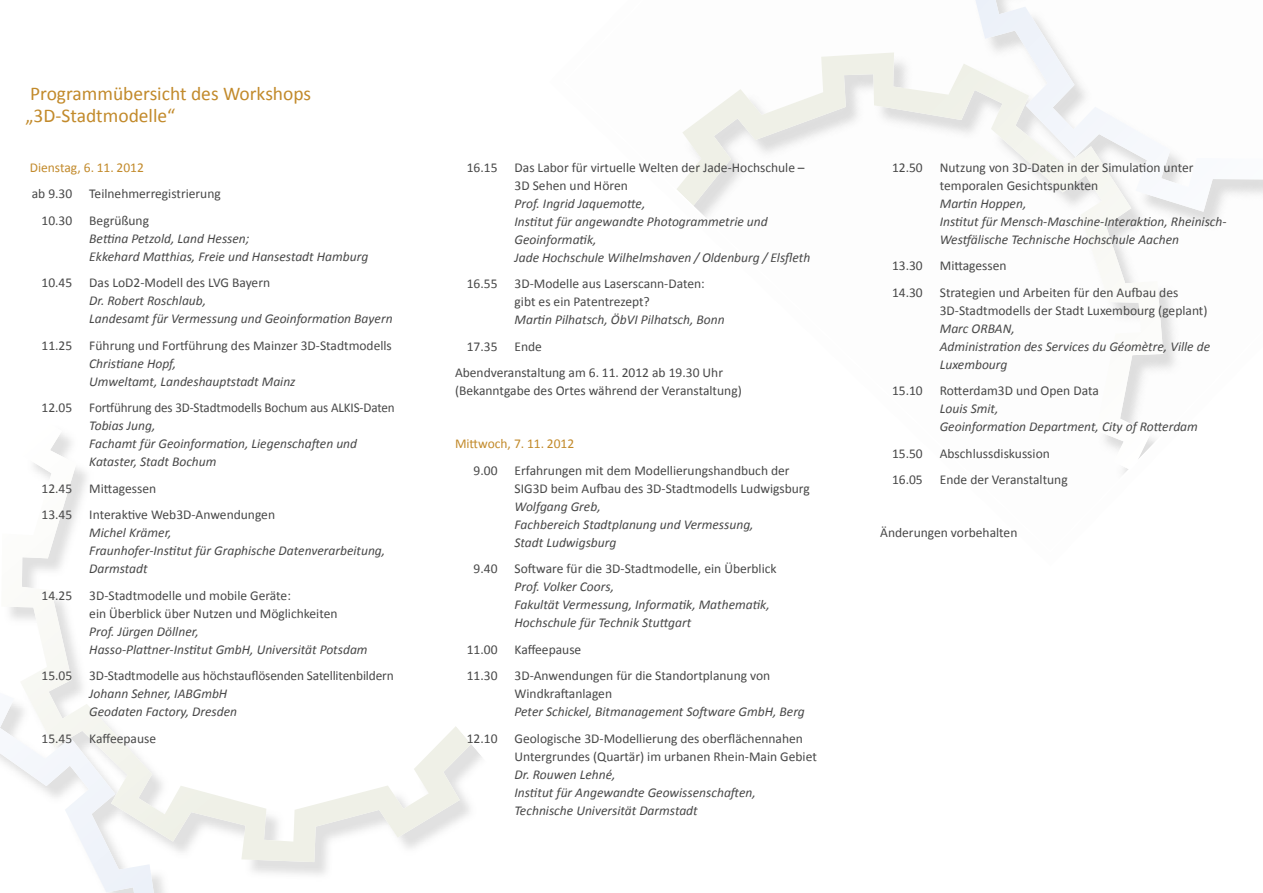
<style>
.page{position:relative;width:1263px;height:893px;background:#fff}
.page>*{position:absolute;margin:0;border:0;box-sizing:border-box;transform-origin:0 0}
.t1{font:19.5px/22.5px "Calibri";color:#c28a2b}
.t2{font:13.5px/18px "Calibri";color:#484848}
.t3{font:italic 13.5px/18px "Calibri";color:#484848}
.t4{font:13.5px "Calibri";color:#c28a2b}
</style>
<div class="page">
<svg style="left:677px;top:0;width:586px;height:474px"></svg>
<svg style="left:0;top:433px;width:482px;height:460px"></svg>
<h1 class="t1" style="left:25px;top:82px;width:287px">Programmübersicht des Workshops „3D-Stadtmodelle“</h1>
<p class="t4" style="left:30px;top:159px;width:116px">Dienstag, 6. 11. 2012</p>
<p class="t2" style="left:32px;top:185px;width:42px">ab 9.30</p>
<p class="t2" style="left:89px;top:185px;width:133px">Teilnehmerregistrierung</p>
<p class="t2" style="left:41px;top:211px;width:32px">10.30</p>
<p class="t2" style="left:89px;top:211px;width:61px">Begrüßung</p>
<p class="t3" style="left:89px;top:229px;width:281px">Bettina Petzold, Land Hessen;<br>Ekkehard Matthias, Freie und Hansestadt Hamburg</p>
<p class="t2" style="left:41px;top:274px;width:32px">10.45</p>
<p class="t2" style="left:89px;top:274px;width:182px">Das LoD2-Modell des LVG Bayern</p>
<p class="t3" style="left:89px;top:291px;width:305px">Dr. Robert Roschlaub,<br>Landesamt für Vermessung und Geoinformation Bayern</p>
<p class="t2" style="left:41px;top:336px;width:32px">11.25</p>
<p class="t2" style="left:89px;top:336px;width:304px">Führung und Fortführung des Mainzer 3D-Stadtmodells</p>
<p class="t3" style="left:89px;top:354px;width:208px">Christiane Hopf,<br>Umweltamt, Landeshauptstadt Mainz</p>
<p class="t2" style="left:41px;top:399px;width:32px">12.05</p>
<p class="t2" style="left:89px;top:399px;width:307px">Fortführung des 3D-Stadtmodells Bochum aus ALKIS-Daten</p>
<p class="t3" style="left:89px;top:416px;width:269px">Tobias Jung,<br>Fachamt für Geoinformation, Liegenschaften und<br>Kataster, Stadt Bochum</p>
<p class="t2" style="left:42px;top:479px;width:32px">12.45</p>
<p class="t2" style="left:89px;top:479px;width:68px">Mittagessen</p>
<p class="t2" style="left:42px;top:506px;width:32px">13.45</p>
<p class="t2" style="left:89px;top:506px;width:187px">Interaktive Web3D-Anwendungen</p>
<p class="t3" style="left:89px;top:523px;width:297px">Michel Krämer,<br>Fraunhofer-Institut für Graphische Datenverarbeitung,<br>Darmstadt</p>
<p class="t2" style="left:42px;top:586px;width:32px">14.25</p>
<p class="t2" style="left:89px;top:586px;width:250px">3D-Stadtmodelle und mobile Geräte:<br>ein Überblick über Nutzen und Möglichkeiten</p>
<p class="t3" style="left:89px;top:622px;width:280px">Prof. Jürgen Döllner,<br>Hasso-Plattner-Institut GmbH, Universität Potsdam</p>
<p class="t2" style="left:42px;top:667px;width:32px">15.05</p>
<p class="t2" style="left:89px;top:667px;width:306px">3D-Stadtmodelle aus höchstauflösenden Satellitenbildern</p>
<p class="t3" style="left:89px;top:684px;width:149px">Johann Sehner, IABGmbH<br>Geodaten Factory, Dresden</p>
<p class="t2" style="left:42px;top:729px;width:32px">15.45</p>
<p class="t2" style="left:89px;top:729px;width:68px">Kaffeepause</p>
<p class="t2" style="left:467px;top:158px;width:32px">16.15</p>
<p class="t2" style="left:514px;top:158px;width:291px">Das Labor für virtuelle Welten der Jade-Hochschule –<br>3D Sehen und Hören</p>
<p class="t3" style="left:514px;top:194px;width:297px">Prof. Ingrid Jaquemotte,<br>Institut für angewandte Photogrammetrie und Geoinformatik,<br>Jade Hochschule Wilhelmshaven / Oldenburg / Elsfleth</p>
<p class="t2" style="left:467px;top:275px;width:32px">16.55</p>
<p class="t2" style="left:514px;top:275px;width:192px">3D-Modelle aus Laserscann-Daten: gibt es ein Patentrezept?</p>
<p class="t3" style="left:514px;top:310px;width:212px">Martin Pilhatsch, ÖbVI Pilhatsch, Bonn</p>
<p class="t2" style="left:467px;top:337px;width:32px">17.35</p>
<p class="t2" style="left:455px;top:333px;width:270px;line-height:26.5px;text-indent:60px">Ende<br>Abendveranstaltung am 6. 11. 2012 ab 19.30 Uhr</p>
<p class="t2" style="left:455px;top:382px;width:288px">(Bekanntgabe des Ortes während der Veranstaltung)</p>
<p class="t4" style="left:455px;top:435px;width:121px">Mittwoch, 7. 11. 2012</p>
<p class="t2" style="left:474px;top:461px;width:25px">9.00</p>
<p class="t2" style="left:514px;top:461px;width:297px">Erfahrungen mit dem Modellierungshandbuch der<br>SIG3D beim Aufbau des 3D-Stadtmodells Ludwigsburg</p>
<p class="t3" style="left:514px;top:497px;width:241px">Wolfgang Greb,<br>Fachbereich Stadtplanung und Vermessung,<br>Stadt Ludwigsburg</p>
<p class="t2" style="left:474px;top:560px;width:25px">9.40</p>
<p class="t2" style="left:514px;top:560px;width:264px">Software für die 3D-Stadtmodelle, ein Überblick</p>
<p class="t3" style="left:514px;top:577px;width:257px">Prof. Volker Coors,<br>Fakultät Vermessung, Informatik, Mathematik,<br>Hochschule für Technik Stuttgart</p>
<p class="t2" style="left:467px;top:640px;width:32px">11.00</p>
<p class="t2" style="left:514px;top:640px;width:68px">Kaffeepause</p>
<p class="t2" style="left:467px;top:667px;width:32px">11.30</p>
<p class="t2" style="left:514px;top:667px;width:257px">3D-Anwendungen für die Standortplanung von<br>Windkraftanlagen</p>
<p class="t3" style="left:514px;top:702px;width:292px">Peter Schickel, Bitmanagement Software GmbH, Berg</p>
<p class="t2" style="left:467px;top:729px;width:32px">12.10</p>
<p class="t2" style="left:514px;top:729px;width:304px">Geologische 3D-Modellierung des oberflächennahen<br>Untergrundes (Quartär) im urbanen Rhein-Main Gebiet</p>
<p class="t3" style="left:514px;top:765px;width:243px">Dr. Rouwen Lehné,<br>Institut für Angewandte Geowissenschaften,<br>Technische Universität Darmstadt</p>
<p class="t2" style="left:892px;top:158px;width:32px">12.50</p>
<p class="t2" style="left:940px;top:158px;width:255px">Nutzung von 3D-Daten in der Simulation unter temporalen Gesichtspunkten</p>
<p class="t3" style="left:940px;top:194px;width:288px">Martin Hoppen,<br>Institut für Mensch-Maschine-Interaktion, Rheinisch-<br>Westfälische Technische Hochschule Aachen</p>
<p class="t2" style="left:892px;top:257px;width:32px">13.30</p>
<p class="t2" style="left:940px;top:257px;width:68px">Mittagessen</p>
<p class="t2" style="left:892px;top:283px;width:32px">14.30</p>
<p class="t2" style="left:940px;top:283px;width:269px">Strategien und Arbeiten für den Aufbau des<br>3D-Stadtmodells der Stadt Luxembourg (geplant)</p>
<p class="t3" style="left:940px;top:319px;width:272px">Marc ORBAN,<br>Administration des Services du Géomètre, Ville de<br>Luxembourg</p>
<p class="t2" style="left:892px;top:382px;width:32px">15.10</p>
<p class="t2" style="left:940px;top:382px;width:161px">Rotterdam3D und Open Data</p>
<p class="t3" style="left:940px;top:399px;width:260px">Louis Smit,<br>Geoinformation Department, City of Rotterdam</p>
<p class="t2" style="left:892px;top:444px;width:32px">15.50</p>
<p class="t2" style="left:940px;top:444px;width:112px">Abschlussdiskussion</p>
<p class="t2" style="left:892px;top:471px;width:32px">16.05</p>
<p class="t2" style="left:940px;top:471px;width:129px">Ende der Veranstaltung</p>
<p class="t2" style="left:880px;top:524px;width:139px">Änderungen vorbehalten</p>
</div>
